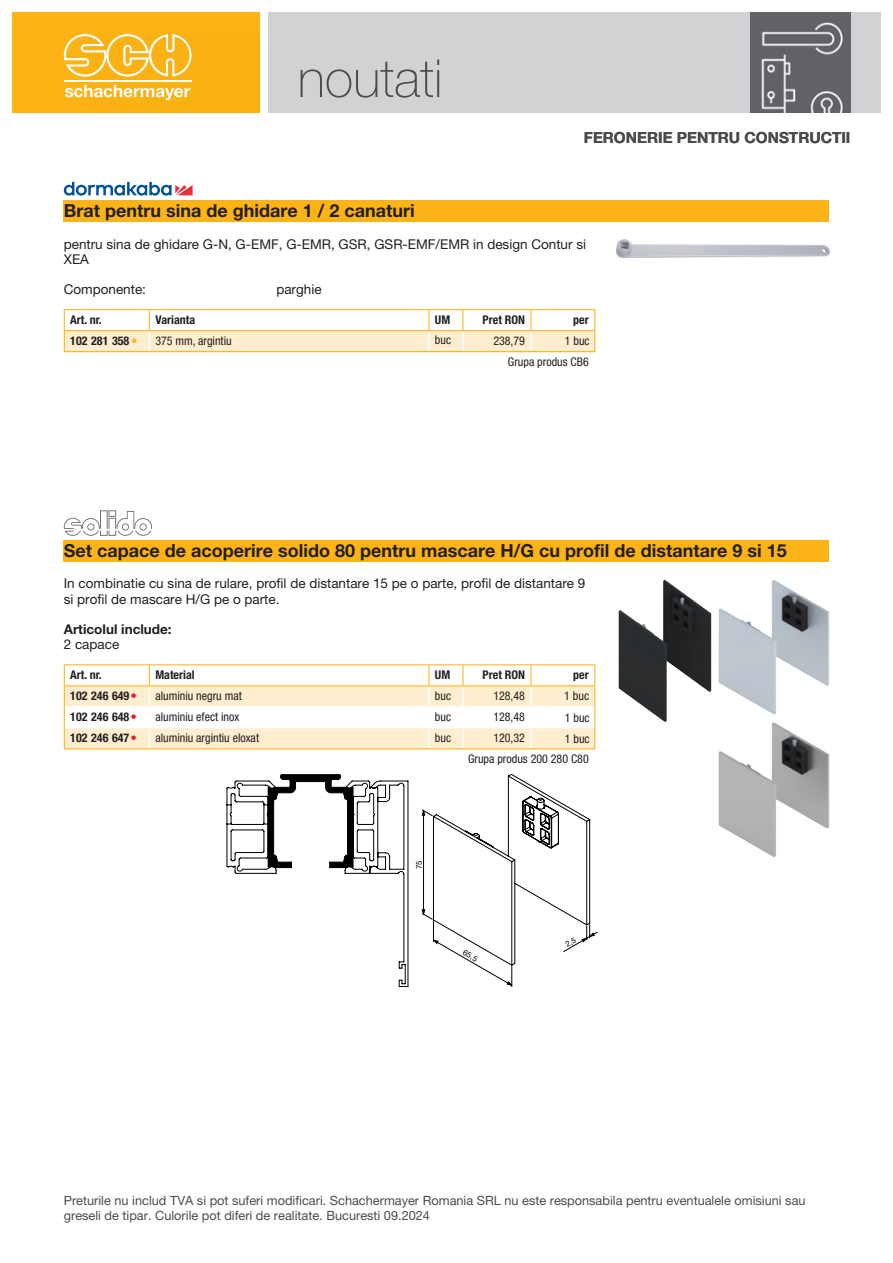
<style>
.page{position:relative;width:893px;height:1263px;background:#fff}
.page>*{position:absolute;margin:0;border:0;box-sizing:border-box;transform-origin:0 0}
.t1{font:100 52.5px "Helvetica Neue LT Pro";color:#4b4c4d}
.ProduktgruppeName{font:700 18px "Helvetica Neue LT Pro";color:#231f20}
.t2{font:700 15.3px "Helvetica Neue LT Pro";color:#4b4c4d}
.ProduktblockAbsatz{font:13.5px/15px "Helvetica Neue LT Pro";color:#231f20}
.ProduktblockAbsatz-2{font:700 13.5px/15px "Helvetica Neue LT Pro";color:#231f20}
.ProduktblockMerkmale{font:13.5px "Helvetica Neue LT Pro";color:#231f20}
.t3{font:12.75px/15.3px "Helvetica Neue LT Pro";color:#4b4c4d}
.TabellenZelleLinks{font:condensed 12px/21.6px "Helvetica Neue LT Pro";color:#231f20}
.TabellenZelleArtNr{font:700 condensed 12px "Helvetica Neue LT Pro";color:#231f20}
.TabellenKopfLinks{font:700 condensed 12px "Helvetica Neue LT Pro";color:#231f20}
.TabellenFuss{font:condensed 12px "Helvetica Neue LT Pro";color:#231f20}
.TabellenZelleRechts{font:condensed 12px "Helvetica Neue LT Pro";color:#231f20}
.TabellenKopfRechts{font:700 condensed 12px "Helvetica Neue LT Pro";color:#231f20}
.t4{font:7.95px "Helvetica Neue LT Pro";color:#000001}
.TabellenZelleArtNr-2{font:4.5px "Webdings";color:#ee1d23}
.TabellenZelleArtNr-3{font:4.5px "Webdings";color:#fbb316}
.s1{font-weight:400}
</style>
<div class="page">
<hr style="left:64px;top:309px;width:85px;height:1px;background:#fbb316">
<hr style="left:149px;top:309px;width:280px;height:1px;background:#fbb316">
<hr style="left:429px;top:309px;width:34px;height:1px;background:#fbb316">
<svg style="left:64px;top:310px;width:531px;height:43px"></svg>
<hr style="left:463px;top:309px;width:68px;height:1px;background:#fbb316">
<hr style="left:531px;top:309px;width:64px;height:1px;background:#fbb316">
<hr style="left:463px;top:330px;width:68px;height:1px;background:#fbb316">
<hr style="left:531px;top:330px;width:64px;height:1px;background:#fbb316">
<hr style="left:64px;top:351px;width:85px;height:1px;background:#fbb316">
<hr style="left:149px;top:351px;width:280px;height:1px;background:#fbb316">
<hr style="left:429px;top:351px;width:34px;height:1px;background:#fbb316">
<hr style="left:463px;top:351px;width:68px;height:1px;background:#fbb316">
<hr style="left:531px;top:351px;width:64px;height:1px;background:#fbb316">
<div style="left:64px;top:200px;width:765px;height:21px;background:#fbb318"></div>
<svg style="left:64px;top:182px;width:129px;height:14px"></svg>
<img style="left:617px;top:239px;width:212px;height:19px">
<svg style="left:64px;top:749px;width:531px;height:1px"></svg>
<hr style="left:64px;top:664px;width:85px;height:1px;background:#fbb316">
<hr style="left:149px;top:664px;width:280px;height:1px;background:#fbb316">
<hr style="left:429px;top:664px;width:34px;height:1px;background:#fbb316">
<svg style="left:64px;top:665px;width:531px;height:83px"></svg>
<hr style="left:463px;top:664px;width:68px;height:1px;background:#fbb316">
<hr style="left:531px;top:664px;width:64px;height:1px;background:#fbb316">
<hr style="left:463px;top:685px;width:68px;height:1px;background:#fbb316">
<hr style="left:531px;top:685px;width:64px;height:1px;background:#fbb316">
<hr style="left:64px;top:748px;width:85px;height:1px;background:#fbb316">
<hr style="left:149px;top:748px;width:280px;height:1px;background:#fbb316">
<hr style="left:429px;top:748px;width:34px;height:1px;background:#fbb316">
<hr style="left:463px;top:748px;width:68px;height:1px;background:#fbb316">
<hr style="left:531px;top:748px;width:64px;height:1px;background:#fbb316">
<hr style="left:65px;top:706px;width:84px;height:1px;background:#fff">
<hr style="left:149px;top:706px;width:280px;height:1px;background:#fff">
<hr style="left:429px;top:706px;width:34px;height:1px;background:#fff">
<hr style="left:463px;top:706px;width:68px;height:1px;background:#fff">
<hr style="left:531px;top:706px;width:63px;height:1px;background:#fff">
<hr style="left:65px;top:727px;width:84px;height:1px;background:#fff">
<hr style="left:149px;top:727px;width:280px;height:1px;background:#fff">
<hr style="left:429px;top:727px;width:34px;height:1px;background:#fff">
<hr style="left:463px;top:727px;width:68px;height:1px;background:#fff">
<hr style="left:531px;top:727px;width:63px;height:1px;background:#fff">
<div style="left:64px;top:540px;width:765px;height:21px;background:#fbb318"></div>
<svg style="left:64px;top:510px;width:88px;height:26px"></svg>
<img style="left:719px;top:580px;width:110px;height:135px">
<img style="left:619px;top:580px;width:92px;height:142px">
<img style="left:719px;top:722px;width:110px;height:135px">
<svg style="left:226px;top:774px;width:182px;height:213px"></svg>
<div style="left:13px;top:13px;width:246px;height:100px;background:#fcb315"></div>
<div style="left:89px;top:34px;width:170px;height:79px;background:#fab113"></div>
<div style="left:268px;top:13px;width:612px;height:100px;background:#d1d2d4"></div>
<svg style="left:64px;top:34px;width:128px;height:43px;background:#fbc248"></svg>
<svg style="left:65px;top:85px;width:125px;height:15px"></svg>
<hr style="left:64px;top:81px;width:128px;height:1px;background:#fff">
<img style="left:750px;top:13px;width:100px;height:100px">
<svg style="left:422px;top:774px;width:176px;height:213px"></svg>
<h1 class="t1" style="left:298px;top:48px;width:146px">noutati</h1>
<p class="ProduktgruppeName" style="left:64px;top:199px;width:353px">Brat pentru sina de ghidare 1 / 2 canaturi</p>
<p class="t2" style="left:584px;top:128px;width:268px">FERONERIE PENTRU CONSTRUCTII</p>
<p class="ProduktblockAbsatz" style="left:64px;top:237px;width:524px">pentru sina de ghidare G-N, G-EMF, G-EMR, GSR, GSR-EMF/EMR in design Contur si<br>XEA</p>
<p class="ProduktblockMerkmale" style="left:64px;top:281px;width:84px">Componente:</p>
<p class="ProduktblockMerkmale" style="left:276px;top:281px;width:47px">parghie</p>
<p class="TabellenKopfLinks" style="left:70px;top:313px;width:33px">Art. nr.</p>
<p class="TabellenKopfLinks" style="left:155px;top:313px;width:41px">Varianta</p>
<p class="TabellenKopfLinks" style="left:435px;top:313px;width:17px">UM</p>
<p class="TabellenKopfRechts" style="left:483px;top:313px;width:44px">Pret RON</p>
<p class="TabellenKopfRechts" style="left:573px;top:313px;width:17px">per</p>
<p class="TabellenZelleArtNr" style="left:70px;top:334px;width:61px">102 281 358</p>
<p class="TabellenZelleArtNr-3" style="left:132px;top:339px;width:6px">■</p>
<p class="TabellenZelleLinks" style="left:155px;top:330px;width:78px">375 mm, argintiu</p>
<p class="TabellenZelleLinks" style="left:435px;top:329px;width:18px">buc</p>
<p class="TabellenZelleRechts" style="left:493px;top:334px;width:33px">238,79</p>
<p class="TabellenFuss" style="left:508px;top:355px;width:82px">Grupa produs CB6</p>
<p class="TabellenZelleLinks" style="left:565px;top:330px;width:26px">1 buc</p>
<p class="ProduktgruppeName" style="left:64px;top:540px;width:724px">Set capace de acoperire solido 80 pentru mascare H/G cu profil de distantare 9 si 15</p>
<p class="ProduktblockAbsatz" style="left:64px;top:575px;width:523px;line-height:15.9px">In combinatie cu sina de rulare, profil de distantare 15 pe o parte, profil de distantare 9 si profil de mascare H/G pe o parte.</p>
<p class="ProduktblockAbsatz-2" style="left:64px;top:622px;width:109px">Articolul include:<br><span class="s1">2 capace</span></p>
<p class="TabellenKopfLinks" style="left:70px;top:668px;width:33px">Art. nr.</p>
<p class="TabellenKopfLinks" style="left:155px;top:668px;width:41px">Material</p>
<p class="TabellenKopfLinks" style="left:435px;top:668px;width:17px">UM</p>
<p class="TabellenKopfRechts" style="left:483px;top:668px;width:44px">Pret RON</p>
<p class="TabellenKopfRechts" style="left:573px;top:668px;width:17px">per</p>
<p class="TabellenZelleArtNr" style="left:70px;top:689px;width:61px">102 246 649</p>
<p class="TabellenZelleArtNr-2" style="left:132px;top:694px;width:6px">■</p>
<p class="TabellenZelleLinks" style="left:155px;top:685px;width:88px">aluminiu negru mat</p>
<p class="TabellenZelleLinks" style="left:435px;top:685px;width:18px">buc</p>
<p class="TabellenZelleRechts" style="left:493px;top:689px;width:33px">128,48</p>
<p class="TabellenZelleArtNr" style="left:70px;top:710px;width:61px">102 246 648</p>
<p class="TabellenZelleArtNr-2" style="left:132px;top:715px;width:6px">■</p>
<p class="TabellenZelleLinks" style="left:155px;top:706px;width:85px">aluminiu efect inox</p>
<p class="TabellenZelleLinks" style="left:435px;top:705px;width:18px">buc</p>
<p class="TabellenZelleRechts" style="left:493px;top:710px;width:33px">128,48</p>
<p class="TabellenZelleArtNr" style="left:70px;top:731px;width:61px">102 246 647</p>
<p class="TabellenZelleArtNr-2" style="left:132px;top:736px;width:6px">■</p>
<p class="TabellenZelleLinks" style="left:155px;top:727px;width:105px">aluminiu argintiu eloxat</p>
<p class="TabellenZelleLinks" style="left:435px;top:726px;width:18px">buc</p>
<p class="TabellenZelleRechts" style="left:493px;top:731px;width:33px">120,32</p>
<p class="TabellenFuss" style="left:468px;top:752px;width:122px">Grupa produs 200 280 C80</p>
<p class="TabellenZelleLinks" style="left:564px;top:685px;width:27px">1 buc<br>1 buc</p>
<p class="TabellenZelleLinks" style="left:565px;top:727px;width:26px">1 buc</p>
<p class="t4" style="left:414px;top:869px;width:10px;rotate:-90deg">75</p>
<p class="t4" style="left:466px;top:947px;width:17px;rotate:30deg">65,5</p>
<p class="t3" style="left:64px;top:1193px;width:743px">Preturile nu includ TVA si pot suferi modificari. Schachermayer Romania SRL nu este responsabila pentru eventualele omisiuni sau greseli de tipar. Culorile pot diferi de realitate. Bucuresti 09.2024</p>
</div>
